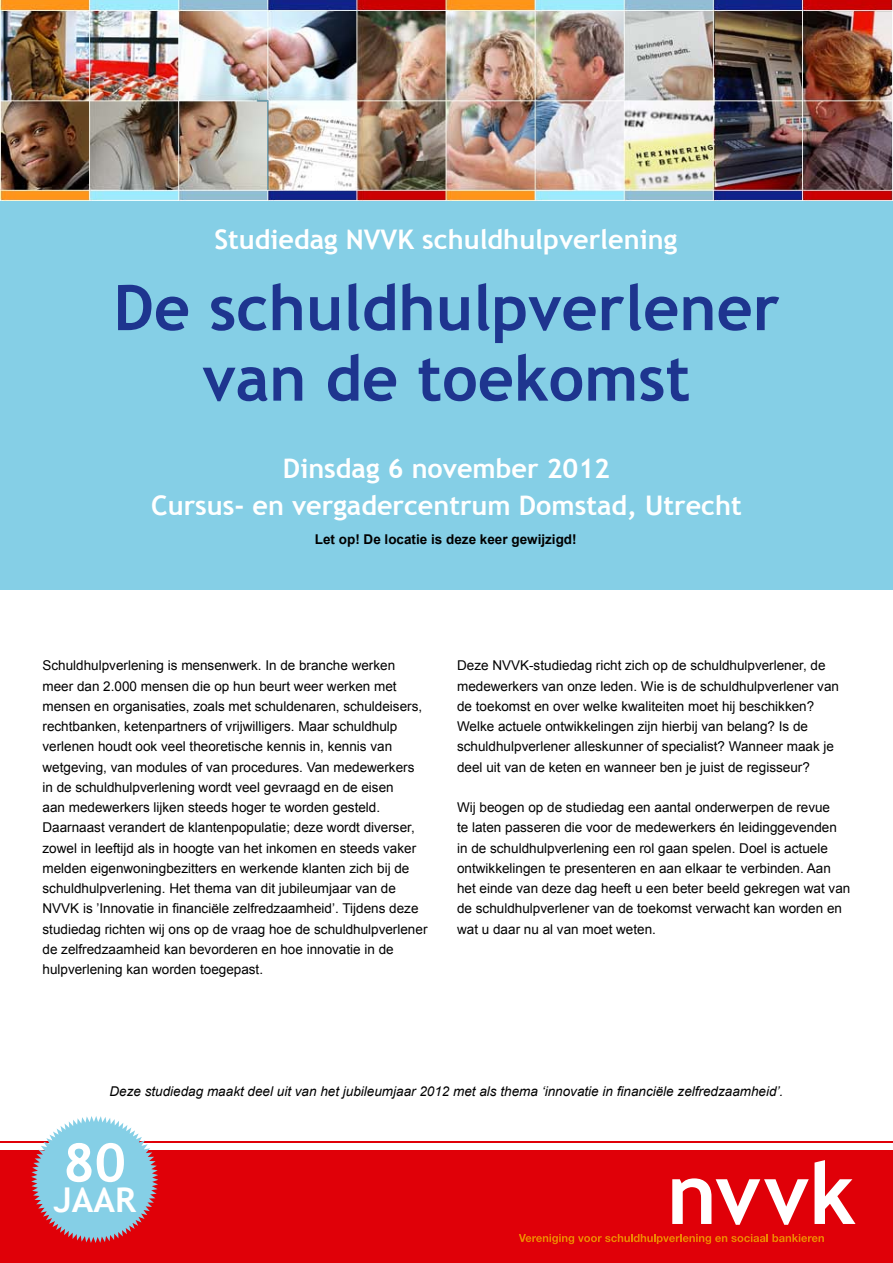
<style>
.page{position:relative;width:893px;height:1263px;background:#fff}
.page>*{position:absolute;margin:0;border:0;box-sizing:border-box;transform-origin:0 0}
.t1{font:700 63px/70.5px "Trebuchet MS";color:#1e358f;text-align:center}
.t2{font:700 53.25px "Trebuchet MS";color:#fff}
.t3{font:700 34.2px "Trebuchet MS";color:#fff}
.t4{font:700 27px/37.5px "Trebuchet MS";color:#fff;text-align:center}
.t5{font:13.5px/20.2px "Arial";color:#000}
.t6{font:italic 13.5px "Arial";color:#000}
.t7{font:700 13.5px "Arial";color:#000}
</style>
<div class="page">
<div style="left:0;top:0;width:893px;height:589px;background:#85cfe6"></div>
<div style="left:0;top:1150px;width:893px;height:113px;background:#e00008"></div>
<svg style="left:672px;top:1160px;width:183px;height:65px"></svg>
<svg style="left:519px;top:1234px;width:305px;height:10px"></svg>
<hr style="left:0;top:1141px;width:893px;height:2px;background:#e00008">
<img style="left:0;top:0;width:893px;height:201px">
<svg style="left:31px;top:1116px;width:127px;height:127px"></svg>
<h3 class="t4" style="left:214px;top:221px;width:464px">Studiedag NVVK schuldhulpverlening</h3>
<h1 class="t1" style="left:113px;top:272px;width:668px">De schuldhulpverlener van de toekomst</h1>
<h3 class="t4" style="left:151px;top:449px;width:592px">Dinsdag 6 november 2012<br>Cursus- en vergadercentrum Domstad, Utrecht</h3>
<p class="t7" style="left:315px;top:530px;width:263px">Let op! De locatie is deze keer gewijzigd!</p>
<p class="t5" style="left:43px;top:656px;width:386px">Schuldhulpverlening is mensenwerk. In de branche werken meer dan 2.000 mensen die op hun beurt weer werken met mensen en organisaties, zoals met schuldenaren, schuldeisers, rechtbanken, ketenpartners of vrijwilligers. Maar schuldhulp verlenen houdt ook veel theoretische kennis in, kennis van wetgeving, van modules of van procedures. Van medewerkers in de schuldhulpverlening wordt veel gevraagd en de eisen<br>aan medewerkers lijken steeds hoger te worden gesteld.<br>Daarnaast verandert de klantenpopulatie; deze wordt diverser, zowel in leeftijd als in hoogte van het inkomen en steeds vaker melden eigenwoningbezitters en werkende klanten zich bij de schuldhulpverlening. Het thema van dit jubileumjaar van de NVVK is ’Innovatie in financiële zelfredzaamheid’. Tijdens deze studiedag richten wij ons op de vraag hoe de schuldhulpverlener de zelfredzaamheid kan bevorderen en hoe innovatie in de hulpverlening kan worden toegepast.</p>
<p class="t5" style="left:457px;top:656px;width:383px">Deze NVVK-studiedag richt zich op de schuldhulpverlener, de medewerkers van onze leden. Wie is de schuldhulpverlener van de toekomst en over welke kwaliteiten moet hij beschikken?<br>Welke actuele ontwikkelingen zijn hierbij van belang? Is de schuldhulpverlener alleskunner of specialist? Wanneer maak je deel uit van de keten en wanneer ben je juist de regisseur?</p>
<p class="t5" style="left:457px;top:797px;width:395px">Wij beogen op de studiedag een aantal onderwerpen de revue<br>te laten passeren die voor de medewerkers én leidinggevenden in de schuldhulpverlening een rol gaan spelen. Doel is actuele ontwikkelingen te presenteren en aan elkaar te verbinden. Aan het einde van deze dag heeft u een beter beeld gekregen wat van de schuldhulpverlener van de toekomst verwacht kan worden en wat u daar nu al van moet weten.</p>
<p class="t6" style="left:110px;top:1082px;width:675px">Deze studiedag maakt deel uit van het jubileumjaar 2012 met als thema ‘innovatie in financiële zelfredzaamheid’.</p>
<h2 class="t2" style="left:64px;top:1129px;width:64px">80</h2>
<h3 class="t3" style="left:54px;top:1178px;width:84px">JAAR</h3>
</div>
